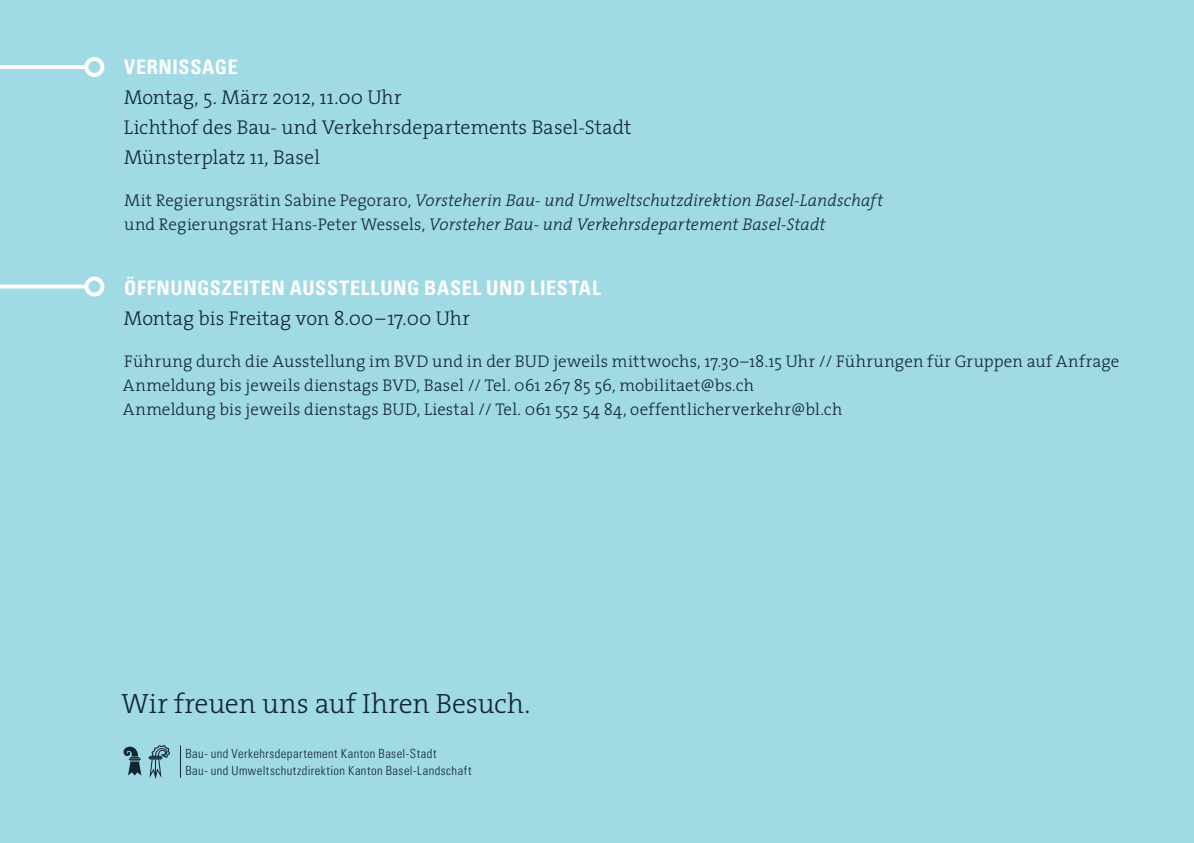
<style>
.page{position:relative;width:1194px;height:843px;background:#fff}
.page>*{position:absolute;margin:0;border:0;box-sizing:border-box;transform-origin:0 0}
.t1{font:300 28px "The Serif";letter-spacing:-.005em;color:#112530}
.t2{font:300 20px/30px "The Serif";color:#112530}
.t3{font:700 condensed 20px "Univers LT";letter-spacing:.03em;color:#fff}
.t4{font:300 17px/24px "The Serif";letter-spacing:.01em;color:#112530}
.t5{font:italic 300 17px/24px "The Serif";color:#112530}
.t6{font:300 condensed 12.6px/16.8px "Univers LT";letter-spacing:.035em;color:#112530}
.s1{font-style:normal}
</style>
<div class="page">
<div style="left:0;top:0;width:1194px;height:842px;background:#a0dae4"></div>
<hr style="left:0;top:65px;width:86px;height:4px;background:#fff">
<div style="left:84px;top:57px;width:20px;height:20px;border:4px solid #fff;border-radius:50%"></div>
<svg style="left:0;top:284px;width:84px;height:4px"></svg>
<div style="left:84px;top:276px;width:20px;height:20px;border:4px solid #fff;border-radius:50%"></div>
<svg style="left:124px;top:746px;width:17px;height:29px"></svg>
<svg style="left:149px;top:745px;width:21px;height:33px"></svg>
<hr style="left:180px;top:745px;width:1px;height:32px;background:#112530">
<p class="t3" style="left:124px;top:55px;width:115px">VERNISSAGE</p>
<p class="t2" style="left:124px;top:82px;width:509px">Montag, 5. März 2012, 11.00 Uhr<br>Lichthof des Bau- und Verkehrsdepartements Basel-Stadt<br>Münsterplatz 11, Basel</p>
<p class="t5" style="left:124px;top:188px;width:760px"><span class="s1">Mit Regierungsrätin Sabine Pegoraro,</span> Vorsteherin Bau- und Umweltschutzdirektion Basel-Landschaft <span class="s1">und Regierungsrat Hans-Peter Wessels,</span> Vorsteher Bau- und Verkehrsdepartement Basel-Stadt</p>
<p class="t3" style="left:124px;top:276px;width:478px">ÖFFNUNGSZEITEN AUSSTELLUNG BASEL UND LIESTAL</p>
<p class="t2" style="left:124px;top:303px;width:348px">Montag bis Freitag von 8.00–17.00 Uhr</p>
<p class="t4" style="left:123px;top:349px;width:998px">Führung durch die Ausstellung im BVD und in der BUD jeweils mittwochs, 17.30–18.15 Uhr // Führungen für Gruppen auf Anfrage<br>Anmeldung bis jeweils dienstags BVD, Basel // Tel. 061 267 85 56, mobilitaet@bs.ch<br>Anmeldung bis jeweils dienstags BUD, Liestal // Tel. 061 552 54 84, oeffentlicherverkehr@bl.ch</p>
<h1 class="t1" style="left:122px;top:680px;width:410px">Wir freuen uns auf Ihren Besuch.</h1>
<p class="t6" style="left:185px;top:745px;width:288px">Bau- und Verkehrsdepartement Kanton Basel-Stadt<br>Bau- und Umweltschutzdirektion Kanton Basel-Landschaft</p>
</div>
